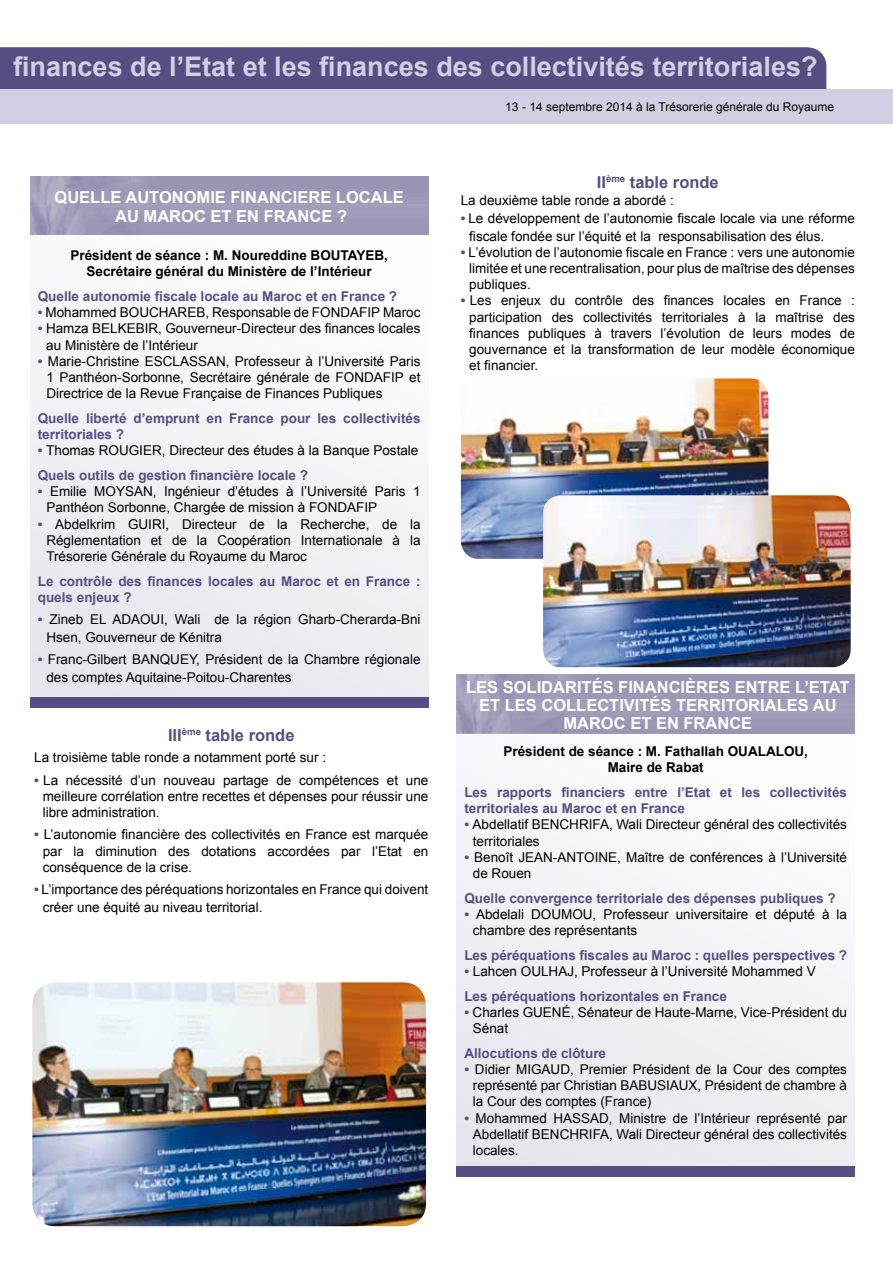
<style>
.page{position:relative;width:893px;height:1263px;background:#fff}
.page>*{position:absolute;margin:0;border:0;box-sizing:border-box;transform-origin:0 0}
.t1{font:700 27px "Arial";color:#d0d0e5}
.t2{font:700 16.5px/18px "Arial";color:#fff;text-align:center}
.t3{font:700 16.5px "Arial";color:#564e83}
.t4{font:13.5px/16.2px "Arial";color:#000}
.t5{font:700 13.5px/16.2px "Arial";color:#564e83}
.t6{font:700 13.5px/16.2px "Arial";color:#000;text-align:center}
.t7{font:12px "Arial";color:#000}
.s1{font-weight:700;color:#564e83}
</style>
<div class="page">
<div style="left:0;top:47px;width:826px;height:43px;background:#564e83"></div>
<div style="left:0;top:90px;width:893px;height:34px;background:#d0d0e5"></div>
<img style="left:32px;top:982px;width:394px;height:244px">
<img style="left:30px;top:177px;width:398px;height:58px">
<img style="left:457px;top:675px;width:398px;height:58px">
<div style="left:30px;top:235px;width:398px;height:462px;background:#f2f1f5"></div>
<div style="left:457px;top:733px;width:398px;height:433px;background:#f3f2f5"></div>
<div style="left:30px;top:697px;width:398px;height:10px;background:#564e83"></div>
<div style="left:457px;top:1166px;width:398px;height:11px;background:#564e83"></div>
<img style="left:461px;top:378px;width:307px;height:181px">
<img style="left:543px;top:495px;width:308px;height:172px">
<h1 class="t1" style="left:13px;top:48px;width:806px">finances de l’Etat et les finances des collectivités territoriales?</h1>
<p class="t7" style="left:505px;top:99px;width:330px">13 - 14 septembre 2014 à la Trésorerie générale du Royaume</p>
<p class="t2" style="left:55px;top:187px;width:351px;line-height:19.8px">QUELLE AUTONOMIE FINANCIERE LOCALE<br>AU MAROC ET EN FRANCE ?</p>
<p class="t6" style="left:70px;top:248px;width:319px">Président de séance : M. Noureddine BOUTAYEB,<br>Secrétaire général du Ministère de l’Intérieur</p>
<p class="t5" style="left:38px;top:288px;width:361px">Quelle autonomie fiscale locale au Maroc et en France ?</p>
<p class="t4" style="left:38px;top:304px;width:384px"><span class="s1">•</span> Mohammed BOUCHAREB, Responsable de FONDAFIP Maroc</p>
<p class="t4" style="left:46px;top:321px;width:376px;text-indent:-9px"><span class="s1">•</span> Hamza BELKEBIR, Gouverneur-Directeur des finances locales au Ministère de l’Intérieur</p>
<p class="t4" style="left:46px;top:353px;width:376px;text-align:justify;text-indent:-9px"><span class="s1">•</span> Marie-Christine ESCLASSAN, Professeur à l’Université Paris 1 Panthéon-Sorbonne, Secrétaire générale de FONDAFIP et Directrice de la Revue Française de Finances Publiques</p>
<p class="t5" style="left:38px;top:410px;width:384px">Quelle liberté d’emprunt en France pour les collectivités territoriales ?</p>
<p class="t4" style="left:38px;top:438px;width:382px;line-height:24.8px"><span class="s1">•</span> Thomas ROUGIER, Directeur des études à la Banque Postale<br><span class="s1">Quels outils de gestion financière locale ?</span></p>
<p class="t4" style="left:46px;top:483px;width:376px;text-indent:-9px"><span class="s1">•</span> Emilie MOYSAN, Ingénieur d’études à l’Université Paris 1<br>Panthéon Sorbonne, Chargée de mission à FONDAFIP</p>
<p class="t4" style="left:46px;top:516px;width:376px;text-align:justify;text-indent:-9px"><span class="s1">•</span> Abdelkrim GUIRI, Directeur de la Recherche, de la Réglementation et de la Coopération Internationale à la Trésorerie Générale du Royaume du Maroc</p>
<p class="t5" style="left:38px;top:573px;width:384px">Le contrôle des finances locales au Maroc et en France : quels enjeux ?</p>
<p class="t4" style="left:46px;top:610px;width:376px;line-height:18px;text-indent:-9px"><span class="s1">•</span> Zineb EL ADAOUI, Wali de la région Gharb-Cherarda-Bni<br>Hsen, Gouverneur de Kénitra</p>
<p class="t4" style="left:46px;top:651px;width:376px;line-height:18px;text-indent:-9px"><span class="s1">•</span> Franc-Gilbert BANQUEY, Président de la Chambre régionale des comptes Aquitaine-Poitou-Charentes</p>
<p class="t3" style="left:168px;top:724px;width:128px">III<sup>ème</sup> table ronde</p>
<p class="t4" style="left:34px;top:750px;width:293px">La troisième table ronde a notamment porté sur :</p>
<p class="t4" style="left:43px;top:772px;width:387px;text-align:justify;text-indent:-8px"><span class="s1">•</span> La nécessité d’un nouveau partage de compétences et une meilleure corrélation entre recettes et dépenses pour réussir une libre administration.</p>
<p class="t4" style="left:43px;top:827px;width:387px;text-align:justify;text-indent:-9px"><span class="s1">•</span> L’autonomie financière des collectivités en France est marquée par la diminution des dotations accordées par l’Etat en conséquence de la crise.</p>
<p class="t4" style="left:43px;top:880px;width:387px;line-height:18px;text-indent:-9px"><span class="s1">•</span> L’importance des péréquations horizontales en France qui doivent créer une équité au niveau territorial.</p>
<p class="t3" style="left:597px;top:171px;width:123px">II<sup>ème</sup> table ronde</p>
<p class="t4" style="left:461px;top:192px;width:215px">La deuxième table ronde a abordé :</p>
<p class="t4" style="left:469px;top:209px;width:387px;line-height:18px;text-indent:-8px"><span class="s1">•</span> Le développement de l’autonomie fiscale locale via une réforme fiscale fondée sur l’équité et la responsabilisation des élus.</p>
<p class="t4" style="left:469px;top:244px;width:387px;text-align:justify;text-indent:-9px"><span class="s1">•</span> L’évolution de l’autonomie fiscale en France : vers une autonomie limitée et une recentralisation, pour plus de maîtrise des dépenses publiques.</p>
<p class="t4" style="left:469px;top:293px;width:387px;text-align:justify;text-indent:-9px"><span class="s1">•</span> Les enjeux du contrôle des finances locales en France : participation des collectivités territoriales à la maîtrise des finances publiques à travers l’évolution de leurs modes de gouvernance et la transformation de leur modèle économique et financier.</p>
<p class="t2" style="left:466px;top:679px;width:385px">LES SOLIDARITÉS FINANCIÈRES ENTRE L’ETAT<br>ET LES COLLECTIVITÉS TERRITORIALES AU<br>MAROC ET EN FRANCE</p>
<p class="t6" style="left:503px;top:743px;width:306px">Président de séance : M. Fathallah OUALALOU,<br>Maire de Rabat</p>
<p class="t5" style="left:464px;top:784px;width:384px">Les rapports financiers entre l’Etat et les collectivités territoriales au Maroc et en France</p>
<p class="t4" style="left:473px;top:817px;width:376px;text-indent:-9px"><span class="s1">•</span> Abdellatif BENCHRIFA, Wali Directeur général des collectivités territoriales</p>
<p class="t4" style="left:473px;top:849px;width:376px;text-indent:-9px"><span class="s1">•</span> Benoît JEAN-ANTOINE, Maître de conférences à l’Université de Rouen</p>
<p class="t5" style="left:464px;top:890px;width:373px">Quelle convergence territoriale des dépenses publiques ?</p>
<p class="t4" style="left:473px;top:906px;width:376px;text-indent:-9px"><span class="s1">•</span> Abdelali DOUMOU, Professeur universitaire et député à la chambre des représentants</p>
<p class="t5" style="left:464px;top:947px;width:384px">Les péréquations fiscales au Maroc : quelles perspectives ?</p>
<p class="t4" style="left:464px;top:959px;width:353px;line-height:24.8px"><span class="s1">•</span> Lahcen OULHAJ, Professeur à l’Université Mohammed V<br><span class="s1">Les péréquations horizontales en France</span></p>
<p class="t4" style="left:473px;top:1004px;width:376px;text-indent:-9px"><span class="s1">•</span> Charles GUENÉ, Sénateur de Haute-Marne, Vice-Président du<br>Sénat</p>
<p class="t5" style="left:464px;top:1045px;width:143px">Allocutions de clôture</p>
<p class="t4" style="left:473px;top:1061px;width:376px;text-align:justify;text-indent:-9px"><span class="s1">•</span> Didier MIGAUD, Premier Président de la Cour des comptes représenté par Christian BABUSIAUX, Président de chambre à la Cour des comptes (France)</p>
<p class="t4" style="left:473px;top:1110px;width:376px;text-align:justify;text-indent:-9px"><span class="s1">•</span> Mohammed HASSAD, Ministre de l’Intérieur représenté par Abdellatif BENCHRIFA, Wali Directeur général des collectivités locales.</p>
</div>
